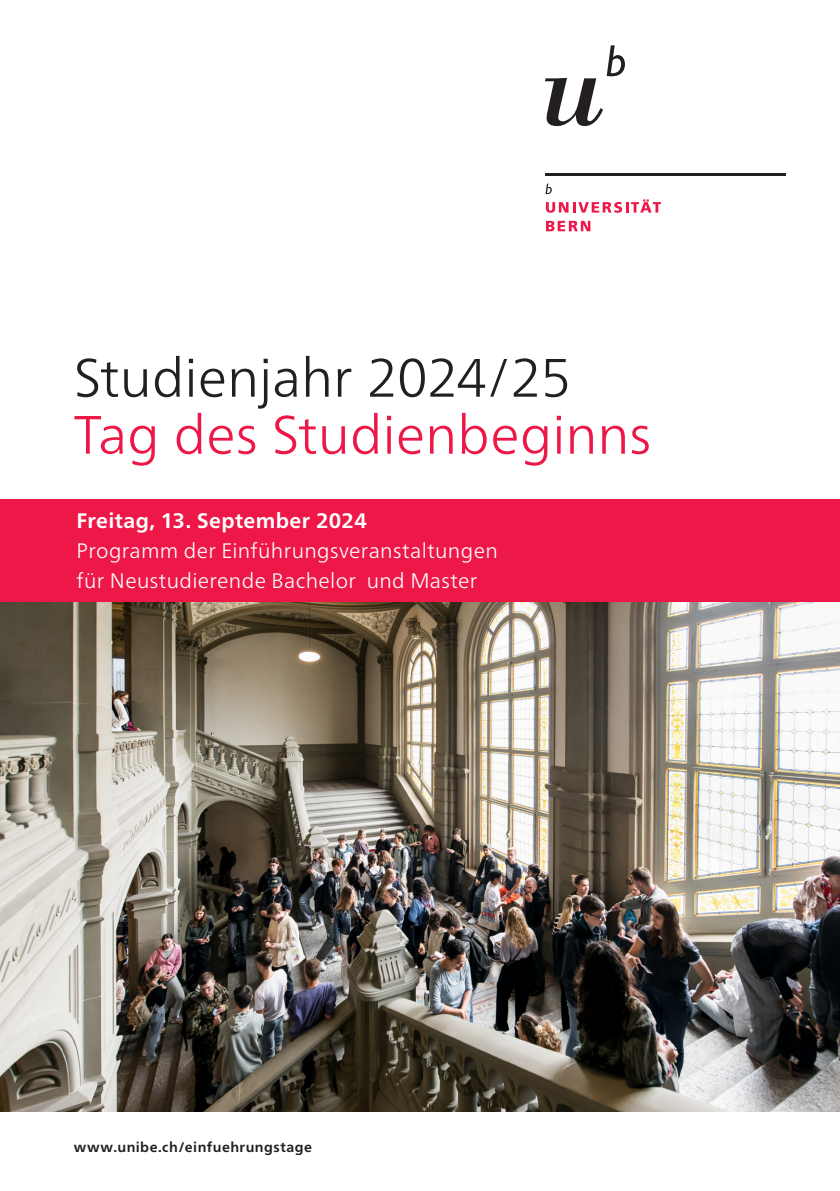
<style>
.page{position:relative;width:840px;height:1191px;background:#fff}
.page>*{position:absolute;margin:0;border:0;box-sizing:border-box;transform-origin:0 0}
._1_2-teilige_Headline{font:300 54px "Frutiger Neue LT Pro";color:#ed1748}
._1_2-teilige_Headline-2{font:300 54px "Frutiger Neue LT Pro";color:#231f20}
._2_Untertitel_Roter_Balken{font:300 21px "Frutiger Neue LT Pro";letter-spacing:.015em;color:#fff}
._2_Untertitel_Roter_Balken-2{font:700 21px "Frutiger Neue LT Pro";letter-spacing:.02em;color:#fff}
._2_Untertitel_Roter_Balken-3{font:700 14px "Frutiger Neue LT Pro";letter-spacing:.035em;color:#231f20}
</style>
<div class="page">
<img style="left:0;top:601px;width:839px;height:510px">
<div style="left:0;top:499px;width:839px;height:102px;background:#ed1748"></div>
<svg style="left:545px;top:45px;width:79px;height:81px"></svg>
<hr style="left:545px;top:173px;width:240px;height:2px;background:#231f20">
<svg style="left:545px;top:184px;width:115px;height:29px"></svg>
<svg style="left:546px;top:221px;width:44px;height:10px"></svg>
<p class="_1_2-teilige_Headline-2" style="left:74px;top:345px;width:498px">Studienjahr 2024/25</p>
<p class="_1_2-teilige_Headline" style="left:74px;top:402px;width:578px">Tag des Studienbeginns</p>
<p class="_2_Untertitel_Roter_Balken-2" style="left:77px;top:508px;width:291px">Freitag, 13. September 2024</p>
<p class="_2_Untertitel_Roter_Balken" style="left:77px;top:538px;width:422px">Programm der Einführungsveranstaltungen</p>
<p class="_2_Untertitel_Roter_Balken" style="left:77px;top:568px;width:402px">für Neustudierende Bachelor und Master</p>
<p class="_2_Untertitel_Roter_Balken-3" style="left:74px;top:1138px;width:239px">www.unibe.ch/einfuehrungstage</p>
</div>
